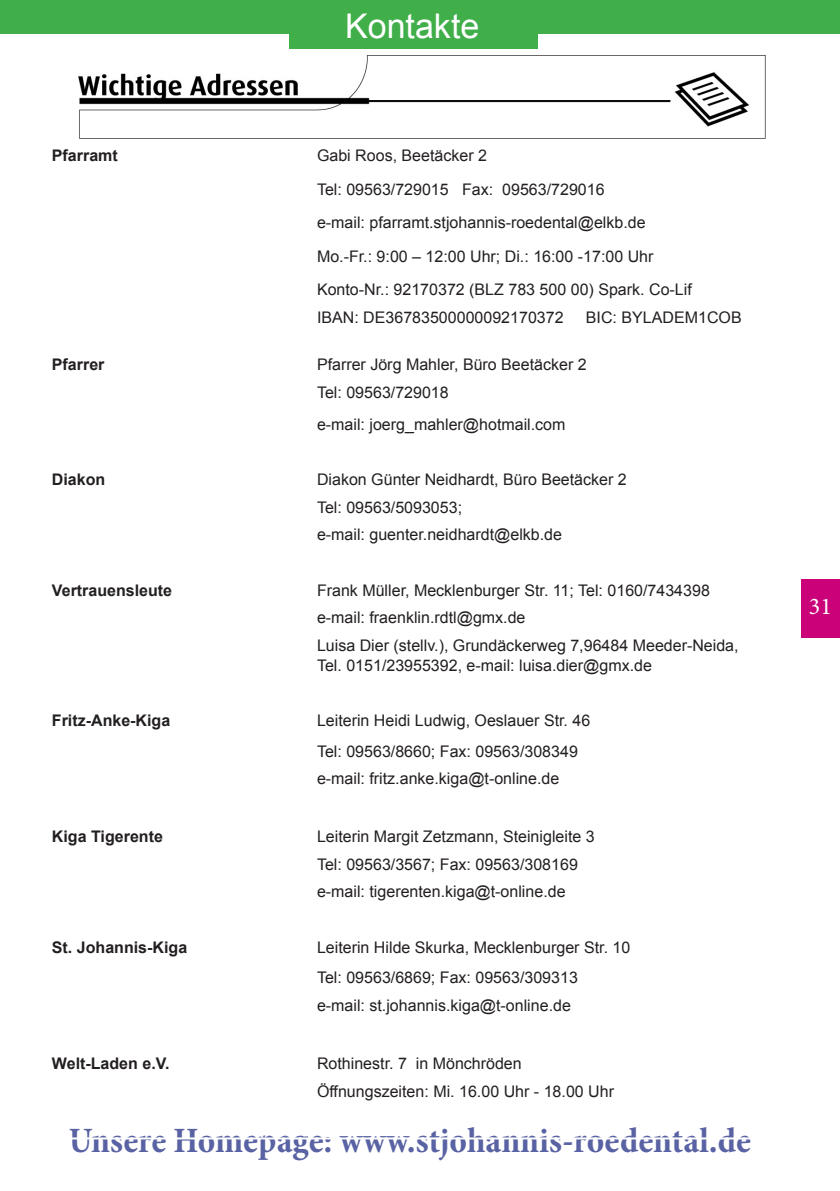
<style>
.page{position:relative;width:840px;height:1191px;background:#fff}
.page>*{position:absolute;margin:0;border:0;box-sizing:border-box;transform-origin:0 0}
.t1{font:700 condensed 36px "Minion Pro";color:#5962a3}
.t2{font:34px "Arial";color:#fff}
.t3{font:24px "Minion Pro";color:#fff}
.t4{font:16px/27.6px "Arial";color:#231f20}
.t5{font:700 16px "Arial";color:#231f20}
</style>
<div class="page">
<div style="left:801px;top:579px;width:38px;height:59px;background:#ca0178"></div>
<div style="left:0;top:0;width:839px;height:33px;background:#40ae49"></div>
<div style="left:289px;top:0;width:249px;height:49px;background:#40ae49"></div>
<img style="left:78px;top:55px;width:686px;height:83px">
<h2 class="t2" style="left:345px;top:3px;width:136px">Kontakte</h2>
<p class="t5" style="left:52px;top:145px;width:67px">Pfarramt</p>
<p class="t4" style="left:317px;top:139px;width:376px;line-height:33.4px">Gabi Roos, Beetäcker 2<br>Tel: 09563/729015 Fax: 09563/729016<br>e-mail: pfarramt.stjohannis-roedental@elkb.de Mo.-Fr.: 9:00 – 12:00 Uhr; Di.: 16:00 -17:00 Uhr Konto-Nr.: 92170372 (BLZ 783 500 00) Spark. Co-Lif</p>
<p class="t4" style="left:317px;top:303px;width:248px">IBAN: DE36783500000092170372</p>
<p class="t4" style="left:585px;top:303px;width:157px">BIC: BYLADEM1COB</p>
<p class="t5" style="left:52px;top:354px;width:54px">Pfarrer</p>
<p class="t4" style="left:317px;top:351px;width:271px">Pfarrer Jörg Mahler, Büro Beetäcker 2<br>Tel: 09563/729018</p>
<p class="t4" style="left:317px;top:410px;width:250px">e-mail: joerg_mahler@hotmail.com</p>
<p class="t5" style="left:52px;top:468px;width:55px">Diakon</p>
<p class="t4" style="left:317px;top:466px;width:311px">Diakon Günter Neidhardt, Büro Beetäcker 2<br>Tel: 09563/5093053;<br>e-mail: guenter.neidhardt@elkb.de</p>
<p class="t5" style="left:52px;top:579px;width:122px">Vertrauensleute</p>
<p class="t4" style="left:317px;top:576px;width:423px">Frank Müller, Mecklenburger Str. 11; Tel: 0160/7434398 e-mail: fraenklin.rdtl@gmx.de<br>Luisa Dier (stellv.), Grundäckerweg 7,96484 Meeder-Neida,</p>
<p class="t4" style="left:317px;top:651px;width:336px">Tel. 0151/23955392, e-mail: luisa.dier@gmx.de</p>
<p class="t5" style="left:52px;top:710px;width:120px">Fritz-Anke-Kiga</p>
<p class="t4" style="left:317px;top:705px;width:275px;line-height:30.6px">Leiterin Heidi Ludwig, Oeslauer Str. 46<br>Tel: 09563/8660; Fax: 09563/308349</p>
<p class="t4" style="left:317px;top:765px;width:244px">e-mail: fritz.anke.kiga@t-online.de</p>
<p class="t5" style="left:52px;top:825px;width:112px">Kiga Tigerente</p>
<p class="t4" style="left:317px;top:822px;width:279px">Leiterin Margit Zetzmann, Steinigleite 3<br>Tel: 09563/3567; Fax: 09563/308169 e-mail: tigerenten.kiga@t-online.de</p>
<p class="t5" style="left:52px;top:936px;width:137px">St. Johannis-Kiga</p>
<p class="t4" style="left:317px;top:931px;width:315px;line-height:30.8px">Leiterin Hilde Skurka, Mecklenburger Str. 10<br>Tel: 09563/6869; Fax: 09563/309313</p>
<p class="t4" style="left:317px;top:991px;width:255px">e-mail: st.johannis.kiga@t-online.de</p>
<p class="t5" style="left:52px;top:1053px;width:119px">Welt-Laden e.V.</p>
<p class="t4" style="left:317px;top:1050px;width:298px">Rothinestr. 7 in Mönchröden<br>Öffnungszeiten: Mi. 16.00 Uhr - 18.00 Uhr</p>
<h1 class="t1" style="left:69px;top:1115px;width:683px">Unsere Homepage: www.stjohannis-roedental.de</h1>
<h3 class="t3" style="left:808px;top:590px;width:25px">31</h3>
</div>
